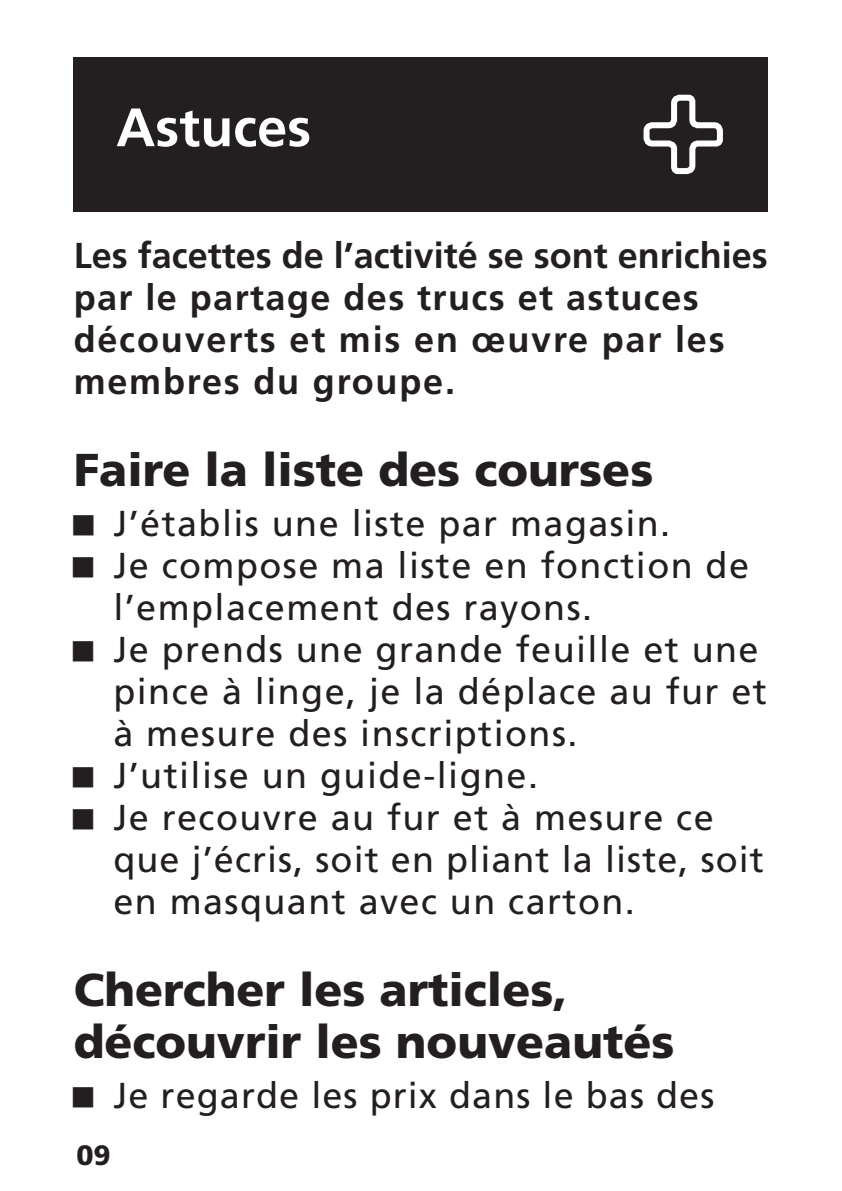
<style>
.page{position:relative;width:842px;height:1191px;background:#fff}
.page>*{position:absolute;margin:0;border:0;box-sizing:border-box;transform-origin:0 0}
.Titre_contenu_bandea{font:700 54px "Frutiger LT Std";color:#fff}
.Sous-titre_texte{font:900 46px/52px "Frutiger LT Std";color:#231f20}
.Paragraphe{font:36px/42px "Frutiger LT Std";letter-spacing:.04em;color:#231f20}
.Paragraphe-2{font:700 36px/42px "Frutiger LT Std";letter-spacing:.04em;color:#231f20}
.t1{font:900 28px "Frutiger LT Std";color:#231f20}
</style>
<div class="page">
<div style="left:74px;top:57px;width:694px;height:154px;background:#231f20"></div>
<svg style="left:643px;top:94px;width:80px;height:81px"></svg>
<h1 class="Titre_contenu_bandea" style="left:116px;top:96px;width:196px">Astuces</h1>
<p class="Paragraphe-2" style="left:74px;top:235px;width:696px">Les facettes de l’activité se sont enrichies par le partage des trucs et astuces découverts et mis en œuvre par les membres du groupe.</p>
<h2 class="Sous-titre_texte" style="left:74px;top:444px;width:581px">Faire la liste des courses</h2>
<p class="Paragraphe" style="left:113px;top:503px;width:655px">J’établis une liste par magasin.<br>Je compose ma liste en fonction de l’emplacement des rayons.<br>Je prends une grande feuille et une pince à linge, je la déplace au fur et à mesure des inscriptions.<br>J’utilise un guide-ligne.<br>Je recouvre au fur et à mesure ce que j’écris, soit en pliant la liste, soit en masquant avec un carton.</p>
<h2 class="Sous-titre_texte" style="left:74px;top:964px;width:602px">Chercher les articles, découvrir les nouveautés</h2>
<p class="Paragraphe" style="left:113px;top:1075px;width:602px">Je regarde les prix dans le bas des</p>
<p class="t1" style="left:76px;top:1137px;width:36px">09</p>
</div>
